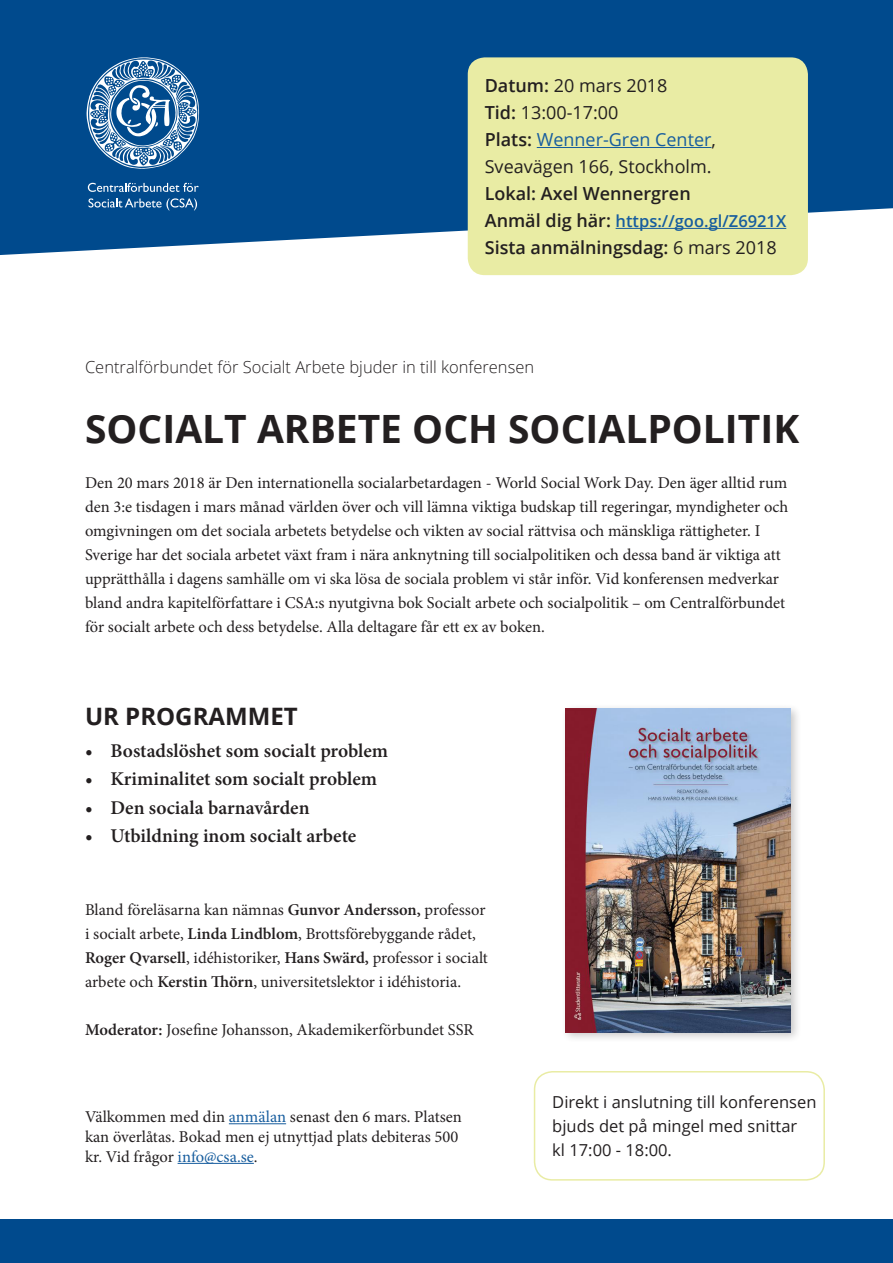
<style>
.page{position:relative;width:893px;height:1263px;background:#fff}
.page>*{position:absolute;margin:0;border:0;box-sizing:border-box;transform-origin:0 0}
.t1{font:700 39px "Open Sans";color:#231f20}
.t2{font:700 24px "Open Sans";color:#231f20}
.t3{font:600 19.5px "Minion Pro";color:#231f20}
.t4{font:600 18px/27px "Open Sans";color:#231f20}
.t5{font:18px/27px "Open Sans";color:#231f20}
.t6{font:16.5px/24px "Minion Pro";color:#231f20}
.t7{font:16.5px/24px "Open Sans";color:#231f20}
.t8{font:300 16.5px "Open Sans";color:#231f20}
.t9{font:600 16.5px "Open Sans";color:#175d9e}
.s1{font-weight:600}
.s2{font-weight:400;color:#175d9e}
.s3{font-weight:400}
.s4{font-size:18px;color:#231f20}
.s5{color:#175d9e}
</style>
<div class="page">
<div style="left:0;top:1219px;width:893px;height:44px;background:#004a8d"></div>
<div style="left:0;top:0;width:893px;height:255px;background:#004a8d"></div>
<div style="left:468px;top:57px;width:340px;height:218px;background:#e9eca4;border-radius:17px"></div>
<hr style="left:537px;top:147px;width:174px;height:1px;background:#175d9e">
<hr style="left:616px;top:228px;width:170px;height:1px;background:#175d9e">
<svg style="left:87px;top:57px;width:112px;height:112px;background:#4f82b0"></svg>
<svg style="left:88px;top:183px;width:111px;height:9px"></svg>
<svg style="left:89px;top:198px;width:108px;height:12px"></svg>
<hr style="left:229px;top:1123px;width:57px;height:1px;background:#175d9e">
<hr style="left:178px;top:1163px;width:76px;height:1px;background:#175d9e">
<div style="left:534px;top:1071px;width:291px;height:109px;border:2px solid #e9eca4;border-radius:18px"></div>
<div style="left:560px;top:703px;width:242px;height:340px;background:#231f20;opacity:.25"></div>
<img style="left:566px;top:708px;width:225px;height:324px">
<p class="t5" style="left:485px;top:72px;width:184px"><span class="s1">Datum:</span> 20 mars 2018<br><span class="s1">Tid:</span> 13:00-17:00</p>
<p class="t4" style="left:485px;top:126px;width:233px">Plats: <span class="s2">Wenner-Gren Center</span><span class="s3">,<br>Sveavägen 166, Stockholm.<br></span>Lokal: Axel Wennergren</p>
<p class="t9" style="left:485px;top:210px;width:303px"><span class="s4">Anmäl dig här:</span> https://goo.gl/Z6921X</p>
<p class="t4" style="left:485px;top:234px;width:293px">Sista anmälningsdag: <span class="s3">6 mars 2018</span></p>
<p class="t8" style="left:85px;top:355px;width:451px">Centralförbundet för Socialt Arbete bjuder in till konferensen</p>
<p class="t1" style="left:85px;top:401px;width:716px">SOCIALT ARBETE OCH SOCIALPOLITIK</p>
<p class="t6" style="left:85px;top:471px;width:705px">Den 20 mars 2018 är Den internationella socialarbetardagen - World Social Work Day. Den äger alltid rum den 3:e tisdagen i mars månad världen över och vill lämna viktiga budskap till regeringar, myndigheter och omgivningen om det sociala arbetets betydelse och vikten av social rättvisa och mänskliga rättigheter. I Sverige har det sociala arbetet växt fram i nära anknytning till socialpolitiken och dessa band är viktiga att upprätthålla i dagens samhälle om vi ska lösa de sociala problem vi står inför. Vid konferensen medverkar bland andra kapitelförfattare i CSA:s nyutgivna bok Socialt arbete och socialpolitik – om Centralförbundet för socialt arbete och dess betydelse. Alla deltagare får ett ex av boken.</p>
<p class="t2" style="left:85px;top:700px;width:214px">UR PROGRAMMET</p>
<p class="t3" style="left:85px;top:737px;width:305px">• Bostadslöshet som socialt problem</p>
<p class="t3" style="left:85px;top:766px;width:294px">• Kriminalitet som socialt problem</p>
<p class="t3" style="left:85px;top:794px;width:226px">• Den sociala barnavården</p>
<p class="t3" style="left:85px;top:823px;width:273px">• Utbildning inom socialt arbete</p>
<p class="t6" style="left:85px;top:897px;width:404px">Bland föreläsarna kan nämnas <span class="s1">Gunvor Andersson,</span> professor i socialt arbete, <span class="s1">Linda Lindblom</span>, Brottsförebyggande rådet, <span class="s1">Roger Qvarsell</span>, idéhistoriker, <span class="s1">Hans Swärd,</span> professor i socialt arbete och <span class="s1">Kerstin Thörn</span>, universitetslektor i idéhistoria.</p>
<p class="t6" style="left:85px;top:1017px;width:390px"><span class="s1">Moderator:</span> Josefine Johansson, Akademikerförbundet SSR</p>
<p class="t6" style="left:85px;top:1107px;width:378px;line-height:19.8px">Välkommen med din <span class="s5">anmälan</span> senast den 6 mars. Platsen kan överlåtas. Bokad men ej utnyttjad plats debiteras 500 kr. Vid frågor <span class="s5">info@csa.se</span>.</p>
<p class="t7" style="left:552px;top:1090px;width:266px">Direkt i anslutning till konferensen bjuds det på mingel med snittar<br>kl 17:00 - 18:00.</p>
</div>
